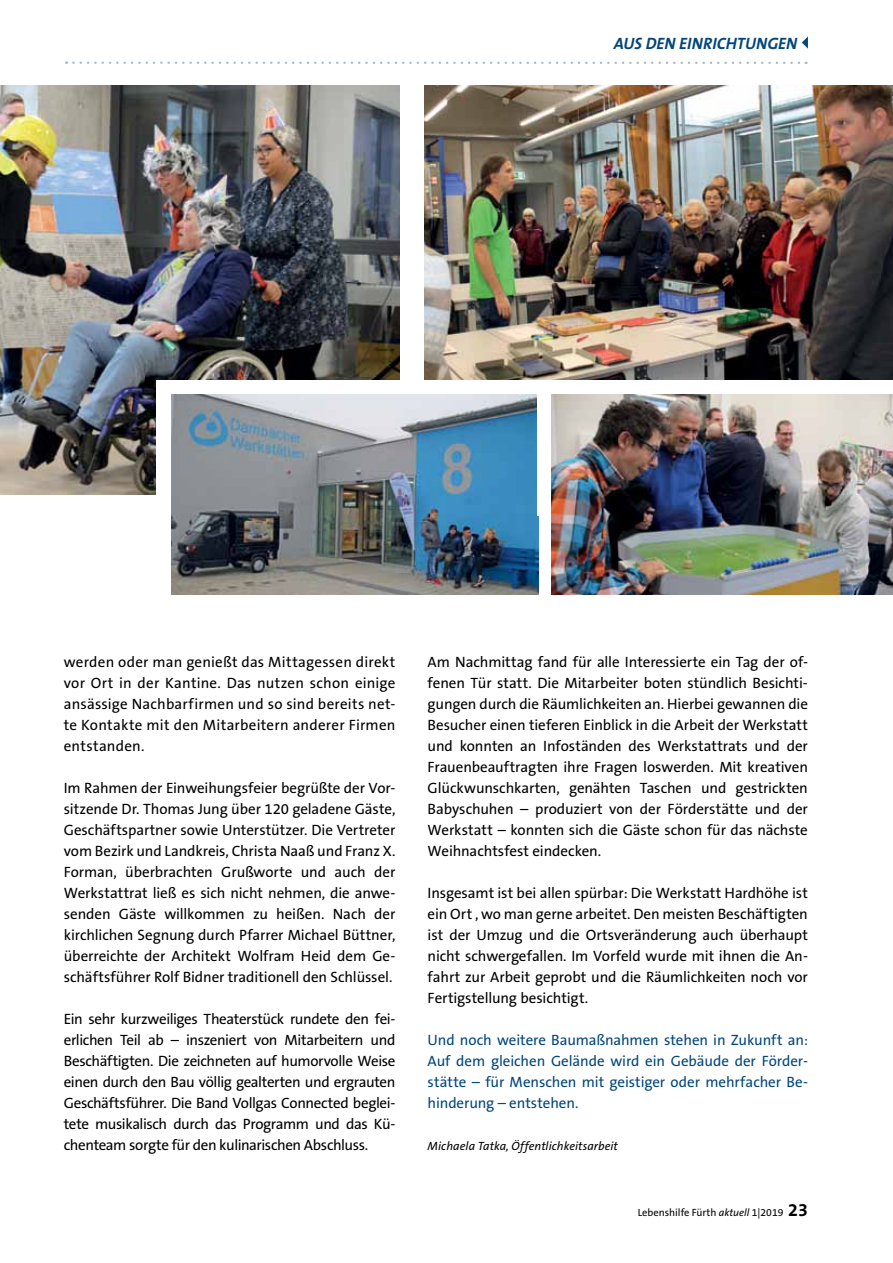
<style>
.page{position:relative;width:893px;height:1263px;background:#fff}
.page>*{position:absolute;margin:0;border:0;box-sizing:border-box;transform-origin:0 0}
.t1{font:italic 700 16.5px "The Sans B7";color:#03477b}
.t2{font:15px/21px "The Sans B5 Plain";letter-spacing:-.005em;color:#000;text-align:justify}
.t3{font:15px/21px "The Sans B5 Plain";letter-spacing:-.005em;color:#03477b;text-align:justify}
.t4{font:italic 12px "The Sans B5 Plain";letter-spacing:.005em;color:#000}
.t5{font:10.5px "The Sans B5 Plain";color:#000}
.s1{font-style:italic}
.s2{font-family:"The Sans B7";font-weight:700;font-size:18px}
</style>
<div class="page">
<svg style="left:73px;top:62px;width:733px;height:2px"></svg>
<svg style="left:802px;top:36px;width:6px;height:13px"></svg>
<img style="left:0;top:85px;width:400px;height:409px">
<img style="left:424px;top:85px;width:469px;height:294px">
<div style="left:156px;top:379px;width:395px;height:136px;background:#fff"></div>
<img style="left:171px;top:394px;width:367px;height:201px">
<img style="left:551px;top:394px;width:342px;height:201px">
<p class="t1" style="left:614px;top:34px;width:185px">AUS DEN EINRICHTUNGEN</p>
<p class="t2" style="left:64px;top:652px;width:333px">werden oder man genießt das Mittagessen direkt vor Ort in der Kantine. Das nutzen schon einige ansässige Nachbarfirmen und so sind bereits net&shy;te Kontakte mit den Mitarbeitern anderer Firmen entstanden.</p>
<p class="t2" style="left:64px;top:778px;width:333px">Im Rahmen der Einweihungsfeier begrüßte der Vor&shy;sitzende Dr. Thomas Jung über 120 geladene Gäste, Geschäftspartner sowie Unterstützer. Die Vertreter vom Bezirk und Landkreis, Christa Naaß und Franz X.<br>Forman, überbrachten Grußworte und auch der Werkstattrat ließ es sich nicht nehmen, die anwe&shy;senden Gäste willkommen zu heißen. Nach der kirchlichen Segnung durch Pfarrer Michael Büttner, überreichte der Architekt Wolfram Heid dem Ge&shy;schäftsführer Rolf Bidner traditionell den Schlüssel.</p>
<p class="t2" style="left:64px;top:1009px;width:333px">Ein sehr kurzweiliges Theaterstück rundete den fei&shy;erlichen Teil ab – inszeniert von Mitarbeitern und Beschäftigten. Die zeichneten auf humorvolle Weise einen durch den Bau völlig gealterten und ergrauten Geschäftsführer. Die Band Vollgas Connected beglei&shy;tete musikalisch durch das Programm und das Kü&shy;chenteam sorgte für den kulinarischen Abschluss.</p>
<p class="t2" style="left:428px;top:652px;width:382px">Am Nachmittag fand für alle Interessierte ein Tag der of&shy;fenen Tür statt. Die Mitarbeiter boten stündlich Besichti&shy;gungen durch die Räumlichkeiten an. Hierbei gewannen die Besucher einen tieferen Einblick in die Arbeit der Werkstatt und konnten an Infoständen des Werkstattrats und der Frauenbeauftragten ihre Fragen loswerden. Mit kreativen Glückwunschkarten, genähten Taschen und gestrickten Babyschuhen – produziert von der Förderstätte und der Werkstatt – konnten sich die Gäste schon für das nächste Weihnachtsfest eindecken.</p>
<p class="t2" style="left:428px;top:883px;width:382px">Insgesamt ist bei allen spürbar: Die Werkstatt Hardhöhe ist ein Ort , wo man gerne arbeitet. Den meisten Beschäftigten ist der Umzug und die Ortsveränderung auch überhaupt nicht schwergefallen. Im Vorfeld wurde mit ihnen die An&shy;fahrt zur Arbeit geprobt und die Räumlichkeiten noch vor Fertigstellung besichtigt.</p>
<p class="t3" style="left:428px;top:1030px;width:382px">Und noch weitere Baumaßnahmen stehen in Zukunft an:<br>Auf dem gleichen Gelände wird ein Gebäude der Förder&shy;stätte – für Menschen mit geistiger oder mehrfacher Be&shy;hinderung – entstehen.</p>
<p class="t4" style="left:428px;top:1139px;width:192px">Michaela Tatka, Öffentlichkeitsarbeit</p>
<p class="t5" style="left:638px;top:1206px;width:172px">Lebenshilfe Fürth <span class="s1">aktuell</span> 1|2019 <span class="s2">23</span></p>
</div>
